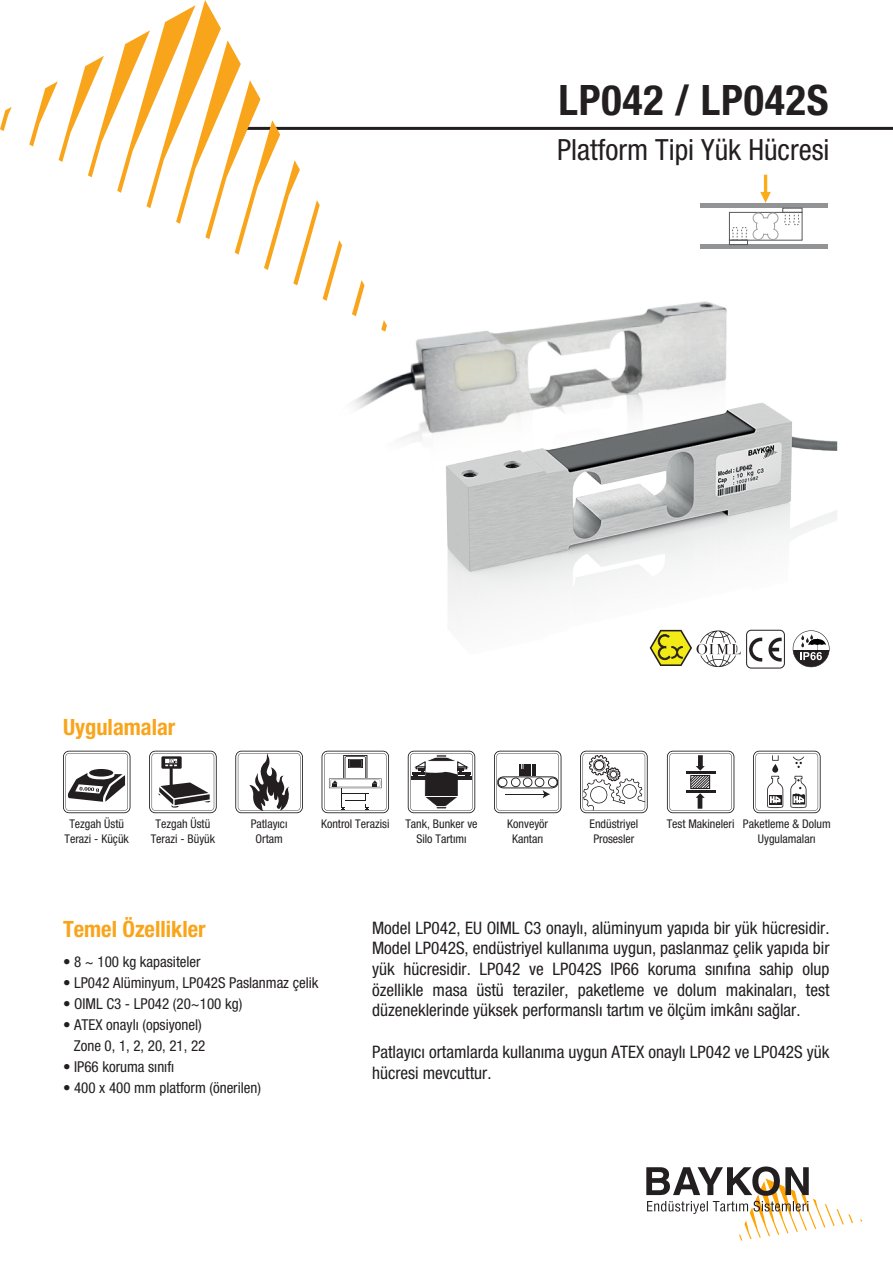
<style>
.page{position:relative;width:893px;height:1263px;background:#fff}
.page>*{position:absolute;margin:0;border:0;box-sizing:border-box;transform-origin:0 0}
.t1{font:700 condensed 42px "Helvetica Neue LT Pro";letter-spacing:.02em;color:#231f20}
.t2{font:condensed 29.25px "Helvetica Neue LT Pro";color:#231f20}
.t3{font:700 condensed 22.5px "Helvetica Neue LT Pro";color:#f9a51b}
.t4{font:condensed 17.25px/20.7px "Helvetica Neue LT Pro";color:#231f20;text-align:justify}
.t5{font:condensed 15px/21px "Helvetica Neue LT Pro";color:#231f20;text-align:right}
.t6{font:condensed 12px/14.4px "Helvetica Neue LT Pro";color:#231f20;text-align:center}
</style>
<div class="page">
<img style="left:447px;top:439px;width:390px;height:214px">
<hr style="left:241px;top:127px;width:652px;height:3px;background:#231f20">
<svg style="left:0;top:107px;width:12px;height:24px"></svg>
<svg style="left:29px;top:0;width:313px;height:270px"></svg>
<svg style="left:760px;top:175px;width:11px;height:28px"></svg>
<div style="left:700px;top:203px;width:128px;height:5px;background:#919394"></div>
<hr style="left:700px;top:245px;width:128px;height:4px;background:#919394">
<div style="left:782px;top:208px;width:20px;height:5px;border:1px solid #57585a"></div>
<div style="left:729px;top:212px;width:73px;height:29px;border:1px solid #57585a"></div>
<div style="left:729px;top:240px;width:19px;height:5px;border:1px solid #57585a"></div>
<svg style="left:732px;top:212px;width:68px;height:29px"></svg>
<svg style="left:646px;top:1166px;width:207px;height:74px"></svg>
<img style="left:286px;top:253px;width:523px;height:283px">
<svg style="left:63px;top:751px;width:67px;height:62px"></svg>
<svg style="left:149px;top:751px;width:68px;height:62px"></svg>
<hr style="left:170px;top:768px;width:3px;height:18px;background:#231f20">
<svg style="left:235px;top:751px;width:68px;height:62px"></svg>
<svg style="left:322px;top:751px;width:67px;height:62px"></svg>
<svg style="left:408px;top:751px;width:67px;height:62px"></svg>
<svg style="left:494px;top:751px;width:67px;height:62px"></svg>
<svg style="left:753px;top:751px;width:67px;height:62px"></svg>
<svg style="left:667px;top:751px;width:67px;height:62px"></svg>
<svg style="left:580px;top:751px;width:68px;height:62px"></svg>
<svg style="left:793px;top:630px;width:36px;height:37px"></svg>
<svg style="left:749px;top:638px;width:13px;height:23px"></svg>
<svg style="left:768px;top:638px;width:14px;height:23px"></svg>
<div style="left:746px;top:630px;width:39px;height:38px;border:1px solid #231f20;border-radius:5px"></div>
<svg style="left:650px;top:630px;width:91px;height:37px"></svg>
<h1 class="t1" style="left:558px;top:74px;width:272px">LP042 / LP042S</h1>
<h3 class="t3" style="left:63px;top:714px;width:114px">Uygulamalar</h3>
<h2 class="t2" style="left:557px;top:133px;width:274px">Platform Tipi Yük Hücresi</h2>
<p class="t6" style="left:65px;top:816px;width:66px">Tezgah Üstü<br>Terazi - Küçük</p>
<p class="t6" style="left:151px;top:816px;width:66px">Tezgah Üstü<br>Terazi - Büyük</p>
<p class="t6" style="left:251px;top:816px;width:38px">Patlayıcı<br>Ortam</p>
<p class="t6" style="left:321px;top:816px;width:70px">Kontrol Terazisi</p>
<p class="t6" style="left:405px;top:816px;width:74px">Tank, Bunker ve<br>Silo Tartımı</p>
<p class="t6" style="left:507px;top:816px;width:42px">Konveyör<br>Kantarı</p>
<p class="t6" style="left:743px;top:816px;width:89px">Paketleme &amp; Dolum<br>Uygulamaları</p>
<p class="t6" style="left:589px;top:816px;width:50px">Endüstriyel</p>
<p class="t6" style="left:667px;top:816px;width:69px">Test Makineleri</p>
<p class="t6" style="left:593px;top:831px;width:43px">Prosesler</p>
<h3 class="t3" style="left:63px;top:915px;width:144px">Temel Özellikler</h3>
<p class="t5" style="left:63px;top:951px;width:139px">• 8 ~ 100 kg kapasiteler</p>
<p class="t5" style="left:63px;top:972px;width:257px">• LP042 Alüminyum, LP042S Paslanmaz çelik</p>
<p class="t5" style="left:63px;top:993px;width:181px">• OIML C3 - LP042 (20~100 kg)</p>
<p class="t5" style="left:63px;top:1014px;width:144px">• ATEX onaylı (opsiyonel)<br>Zone 0, 1, 2, 20, 21, 22</p>
<p class="t5" style="left:63px;top:1056px;width:113px">• IP66 koruma sınıfı</p>
<p class="t5" style="left:63px;top:1077px;width:200px">• 400 x 400 mm platform (önerilen)</p>
<p class="t4" style="left:372px;top:917px;width:459px">Model LP042, EU OIML C3 onaylı, alüminyum yapıda bir yük hücresidir.<br>Model LP042S, endüstriyel kullanıma uygun, paslanmaz çelik yapıda bir yük hücresidir. LP042 ve LP042S IP66 koruma sınıfına sahip olup özellikle masa üstü teraziler, paketleme ve dolum makinaları, test düzeneklerinde yüksek performanslı tartım ve ölçüm imkânı sağlar.</p>
<p class="t4" style="left:372px;top:1041px;width:459px">Patlayıcı ortamlarda kullanıma uygun ATEX onaylı LP042 ve LP042S yük hücresi mevcuttur.</p>
</div>
